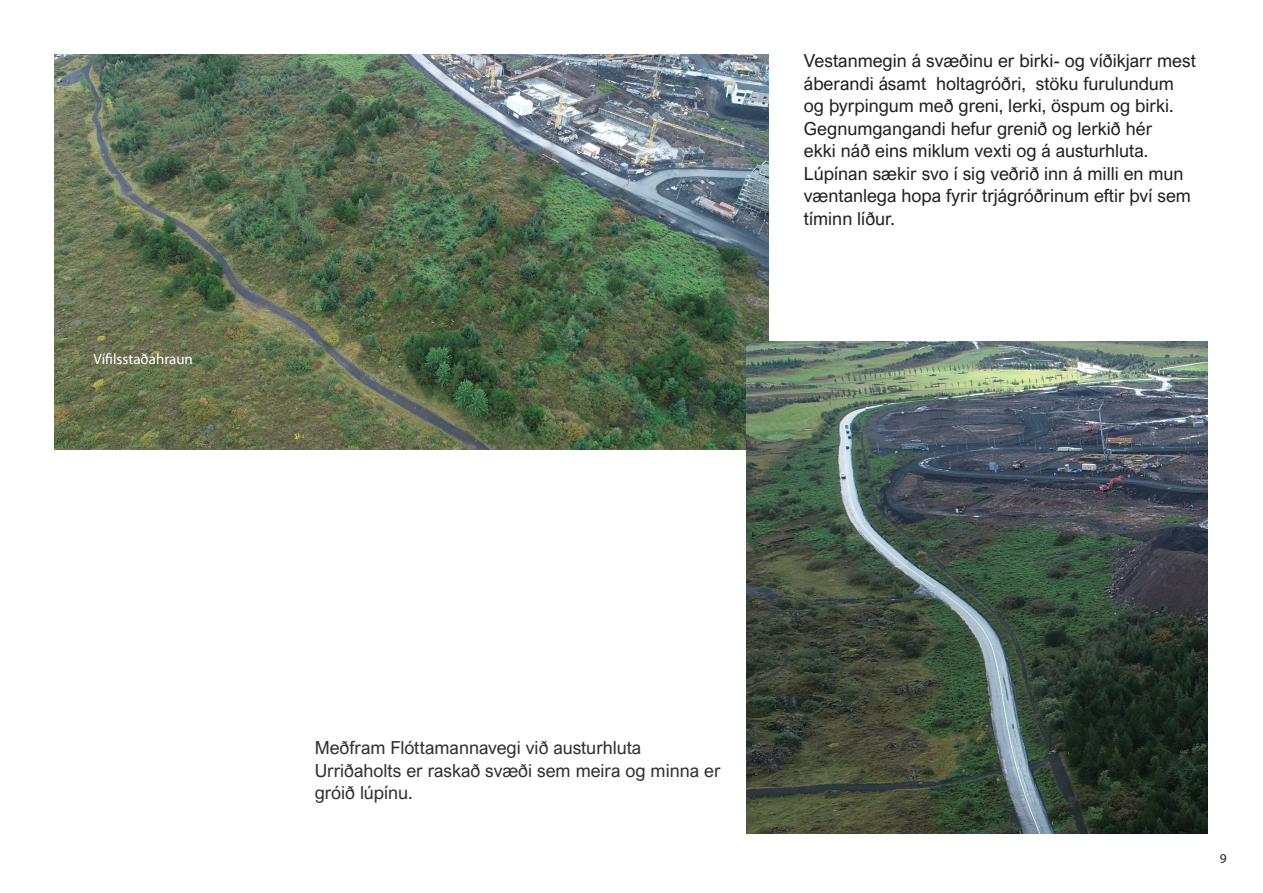
<style>
.page{position:relative;width:1263px;height:893px;background:#fff}
.page>*{position:absolute;margin:0;border:0;box-sizing:border-box;transform-origin:0 0}
.Inngangur{font:18px/22.5px "Arial Nova";color:#231f20}
.Inngangur-2{font:18px/22.5px "Arial Nova";color:#312f30}
.t1{font:15px "Myriad Pro";color:#fff}
.t2{font:13.5px "Myriad Pro";color:#231f20}
</style>
<div class="page">
<img style="left:55px;top:54px;width:714px;height:395px">
<img style="left:746px;top:341px;width:462px;height:493px">
<p class="t1" style="left:94px;top:349px;width:101px">Vífilsstaðahraun</p>
<p class="Inngangur" style="left:804px;top:49px;width:393px">Vestanmegin á svæðinu er birki- og víðikjarr mest áberandi ásamt holtagróðri, stöku furulundum og þyrpingum með greni, lerki, öspum og birki.<br>Gegnumgangandi hefur grenið og lerkið hér<br>ekki náð eins miklum vexti og á austurhluta.<br>Lúpínan sækir svo í sig veðrið inn á milli en mun væntanlega hopa fyrir trjágróðrinum eftir því sem tíminn líður.</p>
<p class="Inngangur-2" style="left:315px;top:736px;width:407px">Meðfram Flóttamannavegi við austurhluta<br>Urriðaholts er raskað svæði sem meira og minna er gróið lúpínu.</p>
<p class="t2" style="left:1220px;top:850px;width:8px">9</p>
</div>
